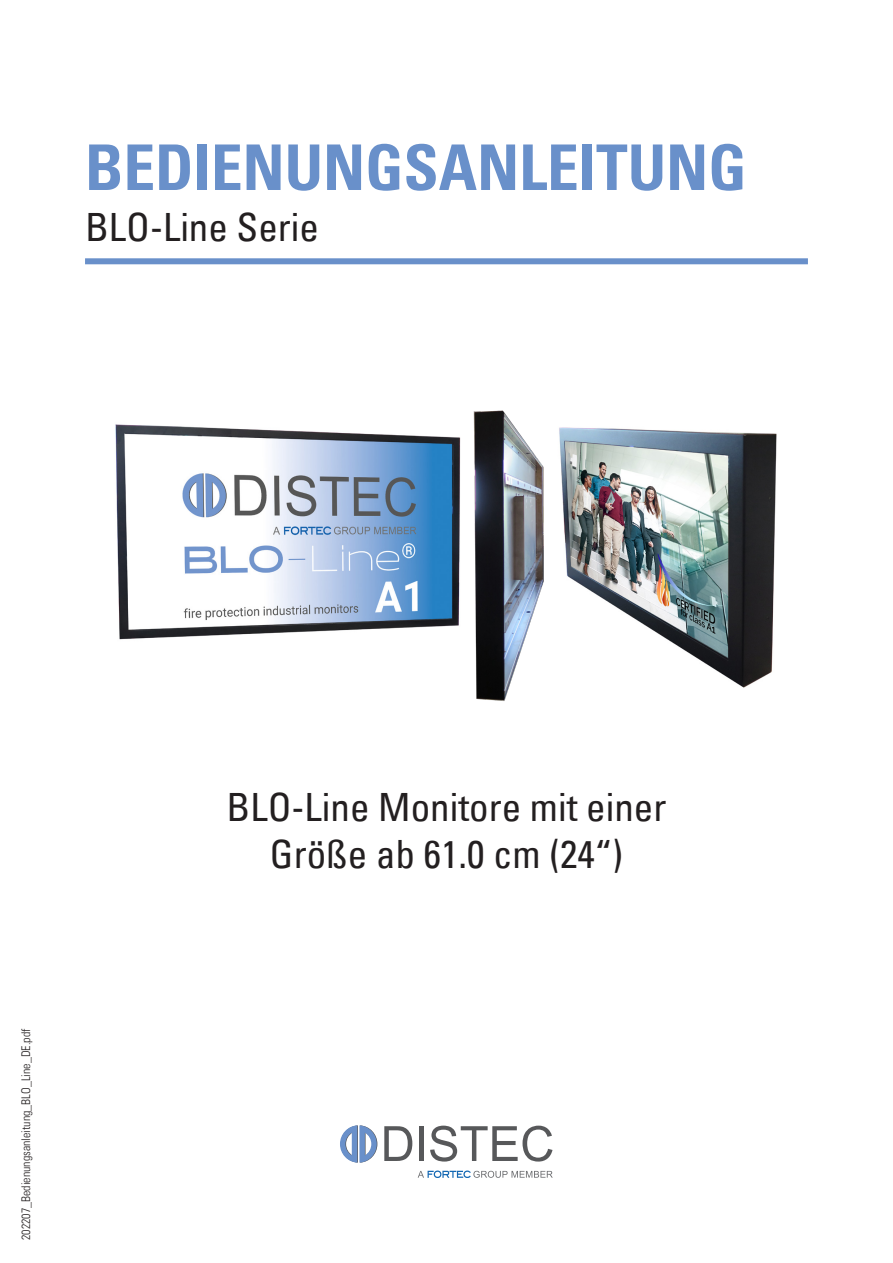
<style>
.page{position:relative;width:893px;height:1263px;background:#fff}
.page>*{position:absolute;margin:0;border:0;box-sizing:border-box;transform-origin:0 0}
.Dokument_Titel{font:63px "Univers Com 67 Bold Cond";color:#6990ca}
.Fließtext_sehr_groß{font:condensed 39px/46.8px "Univers Com 57";color:#231f20;text-align:center}
.Fließtext_klein{font:12px "Univers Com 47 Light Cond";color:#231f20}
</style>
<div class="page">
<div style="left:85px;top:258px;width:723px;height:6px;background:#6990ca"></div>
<img style="left:115px;top:424px;width:346px;height:216px">
<img style="left:559px;top:427px;width:218px;height:261px">
<img style="left:473px;top:410px;width:71px;height:291px">
<svg style="left:340px;top:1125px;width:37px;height:38px"></svg>
<svg style="left:384px;top:1126px;width:28px;height:35px"></svg>
<div style="left:419px;top:1126px;width:5px;height:35px;background:#57585a"></div>
<svg style="left:430px;top:1125px;width:122px;height:36px"></svg>
<svg style="left:418px;top:1170px;width:135px;height:8px"></svg>
<p class="Dokument_Titel" style="left:85px;top:129px;width:663px">BEDIENUNGSANLEITUNG</p>
<p class="Fließtext_sehr_groß" style="left:85px;top:203px;width:235px">BLO-Line Serie</p>
<p class="Fließtext_klein" style="left:19px;top:1240px;width:213px;rotate:-90deg">202207_Bedienungsanleitung_BLO_Line_DE.pdf</p>
<p class="Fließtext_sehr_groß" style="left:227px;top:783px;width:441px">BLO-Line Monitore mit einer<br>Größe ab 61.0 cm (24“)</p>
</div>
